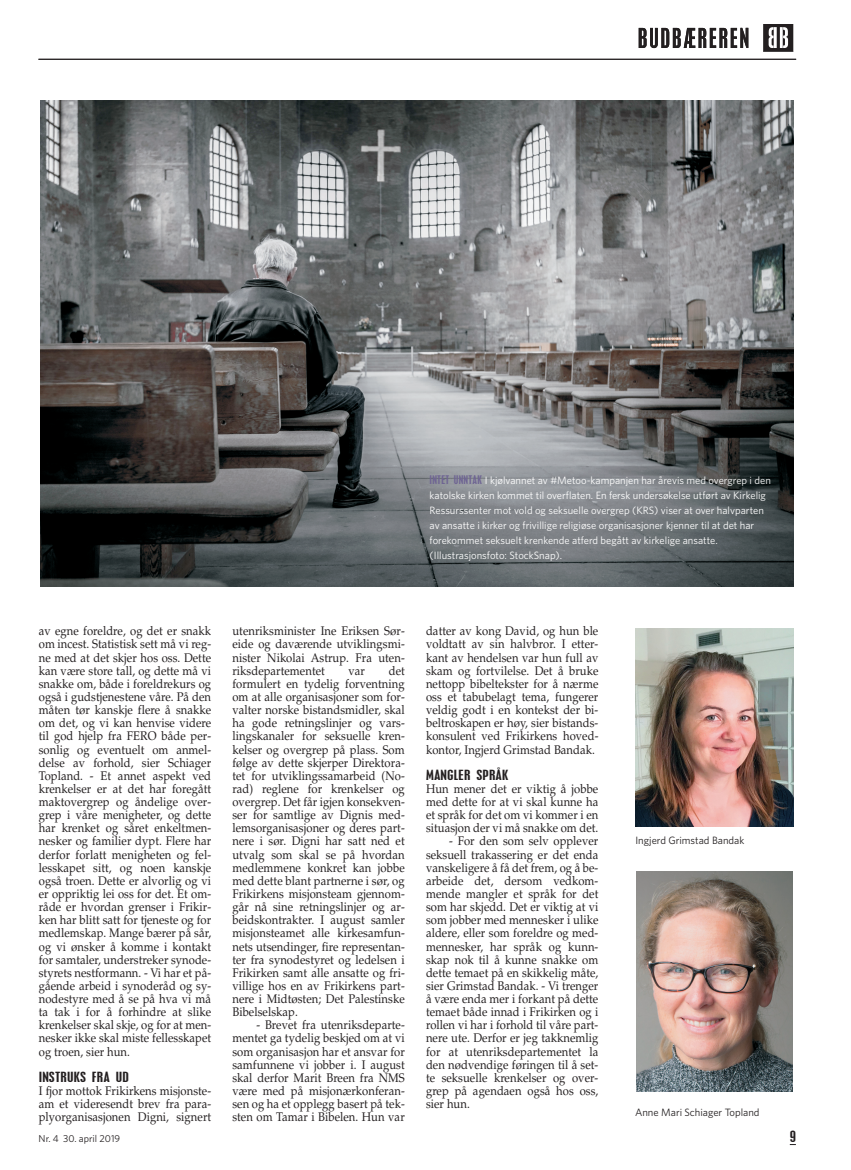
<style>
.page{position:relative;width:851px;height:1170px;background:#fff}
.page>*{position:absolute;margin:0;border:0;box-sizing:border-box;transform-origin:0 0}
.t1{font:condensed 13.75px "Mt Placard";color:#231f20;scale:1.25 1}
.t2{font:12.5px/13.1px "Palatino";letter-spacing:.005em;color:#231f20;text-align:justify;scale:.9 1}
.t3{font:condensed 12.5px "Mt Placard";letter-spacing:.02em;color:#231f20;scale:1.3 1}
.t4{font:10.62px/15px "Whitney";color:#fff}
.t5{font:10.62px "Whitney";color:#231f20}
.t6{font:10px "Whitney";color:#231f20}
.s1{font-family:"Mt Placard";font-stretch:condensed;color:#6f6593}
</style>
<div class="page">
<img style="left:638px;top:27px;width:111px;height:22px">
<img style="left:793px;top:150px;width:1px;height:79px">
<hr style="left:38px;top:59px;width:758px;height:1px;background:#231f20">
<svg style="left:763px;top:24px;width:30px;height:27px"></svg>
<img style="left:635px;top:586px;width:110px;height:1px">
<img style="left:635px;top:629px;width:158px;height:197px">
<img style="left:636px;top:871px;width:156px;height:220px">
<img style="left:41px;top:100px;width:752px;height:486px">
<p class="t4" style="left:429px;top:474px;width:343px"><span class="s1">INTET UNNTAK</span> I kjølvannet av #Metoo-kampanjen har årevis med overgrep i den katolske kirken kommet til overflaten. En fersk undersøkelse utført av Kirkelig Ressurssenter mot vold og seksuelle overgrep (KRS) viser at over halvparten av ansatte i kirker og frivillige religiøse organisasjoner kjenner til at det har forekommet seksuelt krenkende atferd begått av kirkelige ansatte. (Illustrasjonsfoto: StockSnap).</p>
<p class="t2" style="left:39px;top:626px;width:193px">av egne foreldre, og det er snakk om incest. Statistisk sett må vi reg&shy;ne med at det skjer hos oss. Dette kan være store tall, og dette må vi snakke om, både i foreldrekurs og også i gudstjenestene våre. På den måten tør kanskje flere å snakke om det, og vi kan henvise videre til god hjelp fra FERO både per&shy;sonlig og eventuelt om anmel&shy;delse av forhold, sier Schiager Topland. - Et annet aspekt ved krenkelser er at det har foregått maktovergrep og åndelige over&shy;grep i våre menigheter, og dette har krenket og såret enkeltmen&shy;nesker og familier dypt. Flere har derfor forlatt menigheten og fel&shy;lesskapet sitt, og noen kanskje også troen. Dette er alvorlig og vi er oppriktig lei oss for det. Et om&shy;råde er hvordan grenser i Frikir&shy;ken har blitt satt for tjeneste og for medlemskap. Mange bærer på sår, og vi ønsker å komme i kontakt for samtaler, understreker synode&shy;styrets nestformann. - Vi har et på&shy;gående arbeid i synoderåd og sy&shy;nodestyre med å se på hva vi må ta tak i for å forhindre at slike krenkelser skal skje, og for at men&shy;nesker ikke skal miste fellesskapet og troen, sier hun.</p>
<p class="t3" style="left:39px;top:1070px;width:71px">INSTRUKS FRA UD</p>
<p class="t2" style="left:39px;top:1085px;width:193px">I fjor mottok Frikirkens misjonste&shy;am et videresendt brev fra para&shy;plyorganisasjonen Digni, signert</p>
<p class="t2" style="left:232px;top:626px;width:193px">utenriksminister Ine Eriksen Sør&shy;eide og daværende utviklingsmi&shy;nister Nikolai Astrup. Fra uten&shy;riksdepartementet</p>
<p class="t2" style="left:232px;top:665px;width:193px;text-indent:156px">det formulert en tydelig forventning om at alle organisasjoner som for&shy;valter norske bistandsmidler, skal ha gode retningslinjer og vars&shy;lingskanaler for seksuelle kren&shy;kelser og overgrep på plass. Som følge av dette skjerper Direktora&shy;tet for utviklingssamarbeid (No&shy;rad) reglene for krenkelser og overgrep. Det får igjen konsekven&shy;ser for samtlige av Dignis med&shy;lemsorganisasjoner og deres part&shy;nere i sør. Digni har satt ned et utvalg som skal se på hvordan medlemmene konkret kan jobbe med dette blant partnerne i sør, og Frikirkens misjonsteam gjennom&shy;går nå sine retningslinjer og ar&shy;beidskontrakter. I august samler misjonsteamet alle kirkesamfun&shy;nets utsendinger, fire representan&shy;ter fra synodestyret og ledelsen i Frikirken samt alle ansatte og fri&shy;villige hos en av Frikirkens part&shy;nere i Midtøsten; Det Palestinske Bibelselskap.</p>
<p class="t2" style="left:232px;top:1019px;width:193px;text-indent:24px">- Brevet fra utenriksdeparte&shy;mentet ga tydelig beskjed om at vi som organisasjon har et ansvar for samfunnene vi jobber i. I august skal derfor Marit Breen fra NMS være med på misjonærkonferan&shy;sen og ha et opplegg basert på tek&shy;sten om Tamar i Bibelen. Hun var</p>
<p class="t2" style="left:348px;top:665px;width:20px">var</p>
<p class="t2" style="left:426px;top:626px;width:193px">datter av kong David, og hun ble voldtatt av sin halvbror. I etter&shy;kant av hendelsen var hun full av skam og fortvilelse. Det å bruke nettopp bibeltekster for å nærme oss et tabubelagt tema, fungerer veldig godt i en kontekst der bi&shy;beltroskapen er høy, sier bistands&shy;konsulent ved Frikirkens hoved&shy;kontor, Ingjerd Grimstad Bandak.</p>
<p class="t3" style="left:426px;top:768px;width:65px">MANGLER SPRÅK</p>
<p class="t2" style="left:426px;top:783px;width:193px">Hun mener det er viktig å jobbe med dette for at vi skal kunne ha et språk for det om vi kommer i en situasjon der vi må snakke om det.</p>
<p class="t2" style="left:426px;top:836px;width:193px;text-indent:23px">- For den som selv opplever seksuell trakassering er det enda vanskeligere å få det frem, og å be&shy;arbeide det, dersom vedkom&shy;mende mangler et språk for det som har skjedd. Det er viktig at vi som jobber med mennesker i ulike aldere, eller som foreldre og med&shy;mennesker, har språk og kunn&shy;skap nok til å kunne snakke om dette temaet på en skikkelig måte, sier Grimstad Bandak. - Vi trenger å være enda mer i forkant på dette temaet både innad i Frikirken og i rollen vi har i forhold til våre part&shy;nere ute. Derfor er jeg takknemlig for at utenriksdepartementet la den nødvendige føringen til å set&shy;te seksuelle krenkelser og over&shy;grep på agendaen også hos oss, sier hun.</p>
<p class="t5" style="left:635px;top:836px;width:110px">Ingjerd Grimstad Bandak</p>
<p class="t5" style="left:635px;top:1108px;width:126px">Anne Mari Schiager Topland</p>
<p class="t6" style="left:39px;top:1135px;width:83px">Nr. 4 30. april 2019</p>
<p class="t1" style="left:789px;top:1129px;width:6px">9</p>
</div>
